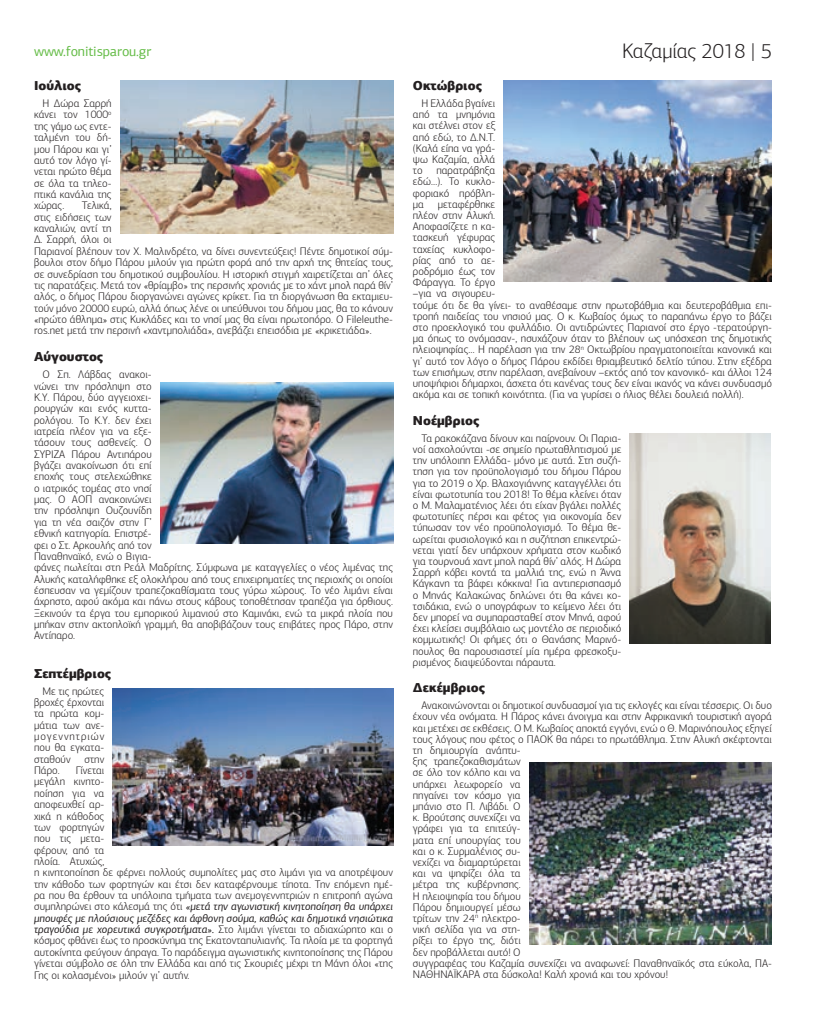
<style>
.page{position:relative;width:823px;height:1021px;background:#fff}
.page>*{position:absolute;margin:0;border:0;box-sizing:border-box;transform-origin:0 0}
.t1{font:300 21px "PF Agora Sans Pro";letter-spacing:-.01em;color:#231f20}
.t2{font:14px "PF Agora Sans Pro";letter-spacing:-.01em;color:#65bc47}
.t3{font:900 13px "PF Agora Sans Pro";color:#231f20}
.t4{font:300 11px/11.2px "PF Agora Sans Pro";color:#231f20;text-align:justify}
.s1{font-weight:400;font-style:italic}
</style>
<div class="page">
<img style="left:160px;top:382px;width:233px;height:161px">
<img style="left:529px;top:762px;width:242px;height:182px">
<img style="left:120px;top:80px;width:273px;height:153px">
<img style="left:629px;top:433px;width:140px;height:210px">
<img style="left:503px;top:80px;width:268px;height:201px">
<img style="left:113px;top:688px;width:280px;height:158px">
<p class="t2" style="left:34px;top:43px;width:119px">www.fonitisparou.gr</p>
<h1 class="t1" style="left:621px;top:39px;width:151px">Καζαμίας 2018 | 5</h1>
<p class="t3" style="left:34px;top:77px;width:49px">Ιούλιος</p>
<p class="t4" style="left:34px;top:98px;width:79px;text-indent:9px">Η Δώρα Σαρρή κάνει τον 1000<sup>ο </sup>της γάμο ως εντε&shy;ταλμένη του δή&shy;μου Πάρου και γι’ αυτό τον λόγο γί&shy;νεται πρώτο θέμα σε όλα τα τηλεο&shy;πτικά κανάλια της χώρας.</p>
<p class="t3" style="left:412px;top:77px;width:71px">Οκτώβριος</p>
<p class="t4" style="left:412px;top:98px;width:84px;text-indent:9px">Η Ελλάδα βγαίνει από τα μνημόνια και στέλνει στον εξ από εδώ, το Δ.Ν.Τ. (Καλά είπα να γρά&shy;ψω Καζαμία, αλλά το</p>
<p class="t4" style="left:412px;top:165px;width:84px;text-indent:24px">παρατράβηξα εδώ…). Το κυκλο&shy;φοριακό πρόβλη&shy;μα</p>
<p class="t4" style="left:412px;top:198px;width:360px;text-align:left;text-indent:25px">μεταφέρθηκε<br>πλέον στην Αλυκή.<br>Αποφασίζετε η κα-<br>τασκευή γέφυρας<br>ταχείας κυκλοφο-<br>ρίας από το αε-<br>ροδρόμιο έως τον<br>Φάραγγα. Το έργο<br>–για να σιγουρευ-<br>τούμε ότι δε θα γίνει- το αναθέσαμε στην πρωτοβάθμια και δευτεροβάθμια επι&shy;τροπή παιδείας του νησιού μας. Ο κ. Κωβαίος όμως το παραπάνω έργο το βάζει στο προεκλογικό του φυλλάδιο. Οι αντιδρώντες Παριανοί στο έργο -τερατούργη&shy;μα όπως το ονόμασαν-, ησυχάζουν όταν το βλέπουν ως υπόσχεση της δημοτικής πλειοψηφίας… Η παρέλαση για την 28<sup>η</sup> Οκτωβρίου πραγματοποιείται κανονικά και γι’ αυτό τον λόγο ο δήμος Πάρου εκδίδει θριαμβευτικό δελτίο τύπου. Στην εξέδρα των επισήμων, στην παρέλαση, ανεβαίνουν –εκτός από τον κανονικό- και άλλοι 124 υποψήφιοι δήμαρχοι, άσχετα ότι κανένας τους δεν είναι ικανός να κάνει συνδυασμό ακόμα και σε τοπική κοινότητα. (Για να γυρίσει ο ήλιος θέλει δουλειά πολλή).</p>
<p class="t3" style="left:412px;top:412px;width:68px">Νοέμβριος</p>
<p class="t4" style="left:412px;top:432px;width:210px;text-indent:9px">Τα ρακοκάζανα δίνουν και παίρνουν. Οι Παρια&shy;νοί ασχολούνται -σε σημείο πρωταθλητισμού με την υπόλοιπη Ελλάδα- μόνο με αυτά. Στη συζή&shy;τηση για τον προϋπολογισμό του δήμου Πάρου για το 2019 ο Χρ. Βλαχογιάννης καταγγέλλει ότι είναι φωτοτυπία του 2018! Το θέμα κλείνει όταν ο Μ. Μαλαματένιος λέει ότι είχαν βγάλει πολλές φωτοτυπίες πέρσι και φέτος για οικονομία δεν τύπωσαν τον νέο προϋπολογισμό. Το θέμα θε&shy;ωρείται φυσιολογικό και η συζήτηση επικεντρώ&shy;νεται γιατί δεν υπάρχουν χρήματα στον κωδικό για τουρνουά χαντ μπολ παρά θίν’ αλός. Η Δώρα Σαρρή κόβει κοντά τα μαλλιά της, ενώ η Άννα Κάγκανη τα βάφει κόκκινα! Για αντιπερισπασμό ο Μηνάς Καλακώνας δηλώνει ότι θα κάνει κο&shy;τσιδάκια, ενώ ο υπογράφων το κείμενο λέει ότι δεν μπορεί να συμπαρασταθεί στον Μηνά, αφού έχει κλείσει συμβόλαιο ως μοντέλο σε περιοδικό κομμωτικής! Οι φήμες ότι ο Θανάσης Μαρινό&shy;πουλος θα παρουσιαστεί μία ημέρα φρεσκοξυ&shy;ρισμένος διαψεύδονται πάραυτα.</p>
<p class="t3" style="left:412px;top:679px;width:74px">Δεκέμβριος</p>
<p class="t4" style="left:412px;top:700px;width:360px;text-align:left;text-indent:9px">Ανακοινώνονται οι δημοτικοί συνδυασμοί για τις εκλογές και είναι τέσσερις. Οι δυο έχουν νέα ονόματα. Η Πάρος κάνει άνοιγμα και στην Αφρικανική τουριστική αγορά και μετέχει σε εκθέσεις. Ο Μ. Κωβαίος αποκτά εγγόνι, ενώ ο Θ. Μαρινόπουλος εξηγεί τους λόγους που φέτος ο ΠΑΟΚ θα πάρει το πρωτάθλημα. Στην Αλυκή σκέφτονται τη δημιουργία ανάπτυ-<br>ξης τραπεζοκαθισμάτων<br>σε όλο τον κόλπο και να<br>υπάρχει λεωφορείο να<br>πηγαίνει τον κόσμο για<br>μπάνιο στο Π. Λιβάδι. Ο<br>κ. Βρούτσης συνεχίζει να<br>γράφει για τα επιτεύγ-<br>ματα επί υπουργίας του<br>και ο κ. Συρμαλένιος συ-<br>νεχίζει να διαμαρτύρεται<br>και να ψηφίζει όλα τα<br>μέτρα της κυβέρνησης.<br>Η πλειοψηφία του δήμου<br>Πάρου δημιουργεί μέσω<br>τρίτων την 24<sup>η</sup> ηλεκτρο-<br>νική σελίδα για να στη-<br>ρίξει το έργο της, διότι<br>δεν προβάλλεται αυτό! Ο<br>συγγραφέας του Καζαμία συνεχίζει να αναφωνεί: Παναθηναϊκός στα εύκολα, ΠΑ-ΝΑΘΗΝΑΪΚΑΡΑ στα δύσκολα! Καλή χρονιά και του χρόνου!</p>
<p class="t4" style="left:34px;top:200px;width:360px;text-align:left;text-indent:48px">Τελικά,<br>στις ειδήσεις των<br>καναλιών, αντί τη<br>Δ. Σαρρή, όλοι οι<br>Παριανοί βλέπουν τον Χ. Μαλινδρέτο, να δίνει συνεντεύξεις! Πέντε δημοτικοί σύμ&shy;βουλοι στον δήμο Πάρου μιλούν για πρώτη φορά από την αρχή της θητείας τους, σε συνεδρίαση του δημοτικού συμβουλίου. Η ιστορική στιγμή χαιρετίζεται απ’ όλες τις παρατάξεις. Μετά τον «θρίαμβο» της περσινής χρονιάς με το χάντ μπολ παρά θίν’ αλός, ο δήμος Πάρου διοργανώνει αγώνες κρίκετ. Για τη διοργάνωση θα εκταμιευ&shy;τούν μόνο 20000 ευρώ, αλλά όπως λένε οι υπεύθυνοι του δήμου μας, θα το κάνουν «πρώτο άθλημα» στις Κυκλάδες και το νησί μας θα είναι πρωτοπόρο. Ο Fileleuthe&shy;ros.net μετά την περσινή «χαντμπολιάδα», ανεβάζει επεισόδια με «κρικετιάδα».</p>
<p class="t3" style="left:34px;top:348px;width:71px">Αύγουστος</p>
<p class="t4" style="left:34px;top:369px;width:360px;text-align:left;text-indent:9px">Ο Σπ. Λάβδας ανακοι-<br>νώνει την πρόσληψη στο<br>Κ.Υ. Πάρου, δύο αγγειοχει-<br>ρουργών και ενός κυττα-<br>ρολόγου. Το Κ.Υ. δεν έχει<br>ιατρεία πλέον για να εξε-<br>τάσουν τους ασθενείς. Ο<br>ΣΥΡΙΖΑ Πάρου Αντιπάρου<br>βγάζει ανακοίνωση ότι επί<br>εποχής τους στελεχώθηκε<br>ο ιατρικός τομέας στο νησί<br>μας. Ο ΑΟΠ ανακοινώνει<br>την πρόσληψη Ουζουνίδη<br>για τη νέα σαιζόν στην Γ’<br>εθνική κατηγορία. Επιστρέ-<br>φει ο Στ. Αρκουλής από τον<br>Παναθηναϊκό, ενώ ο Βιγια-<br>φάνες πωλείται στη Ρεάλ Μαδρίτης. Σύμφωνα με καταγγελίες ο νέος λιμένας της Αλυκής καταλήφθηκε εξ ολοκλήρου από τους επιχειρηματίες της περιοχής οι οποίοι έσπευσαν να γεμίζουν τραπεζοκαθίσματα τους γύρω χώρους. Το νέο λιμάνι είναι άχρηστο, αφού ακόμα και πάνω στους κάβους τοποθέτησαν τραπέζια για όρθιους.<br>Ξεκινούν τα έργα του εμπορικού λιμανιού στο Καμινάκι, ενώ τα μικρά πλοία που μπήκαν στην ακτοπλοϊκή γραμμή, θα αποβιβάζουν τους επιβάτες προς Πάρο, στην Αντίπαρο.</p>
<p class="t3" style="left:34px;top:664px;width:79px">Σεπτέμβριος</p>
<p class="t4" style="left:34px;top:685px;width:72px;text-indent:9px">Με τις πρώτες βροχές έρχονται τα πρώτα κομ&shy;μάτια των ανε&shy;μογεννητριών που θα εγκατα&shy;σταθούν</p>
<p class="t4" style="left:84px;top:753px;width:21px">στην</p>
<p class="t4" style="left:34px;top:764px;width:360px;text-align:left;text-indent:42px">Γίνεται<br>μεγάλη κινητο-<br>ποίηση για να<br>αποφευχθεί αρ-<br>χικά η κάθοδος<br>των φορτηγών<br>που τις μετα-<br>φέρουν, από τα<br>πλοία. Ατυχώς,<br>η κινητοποίηση δε φέρνει πολλούς συμπολίτες μας στο λιμάνι για να αποτρέψουν την κάθοδο των φορτηγών και έτσι δεν καταφέρνουμε τίποτα. Την επόμενη ημέ&shy;ρα που θα έρθουν τα υπόλοιπα τμήματα των ανεμογεννητριών η επιτροπή αγώνα συμπληρώνει στο κάλεσμά της ότι <span class="s1">«μετά την αγωνιστική κινητοποίηση θα υπάρχει μπουφές με πλούσιους μεζέδες και άφθονη σούμα, καθώς και δημοτικά νησιώτικα τραγούδια με χορευτικά συγκροτήματα».</span> Στο λιμάνι γίνεται το αδιαχώρητο και ο κόσμος φθάνει έως το προσκύνημα της Εκατονταπυλιανής. Τα πλοία με τα φορτηγά αυτοκίνητα φεύγουν άπραγα. Το παράδειγμα αγωνιστικής κινητοποίησης της Πάρου γίνεται σύμβολο σε όλη την Ελλάδα και από τις Σκουριές μέχρι τη Μάνη όλοι «της Γης οι κολασμένοι» μιλούν γι’ αυτήν.</p>
<p class="t4" style="left:34px;top:764px;width:27px">Πάρο.</p>
</div>
